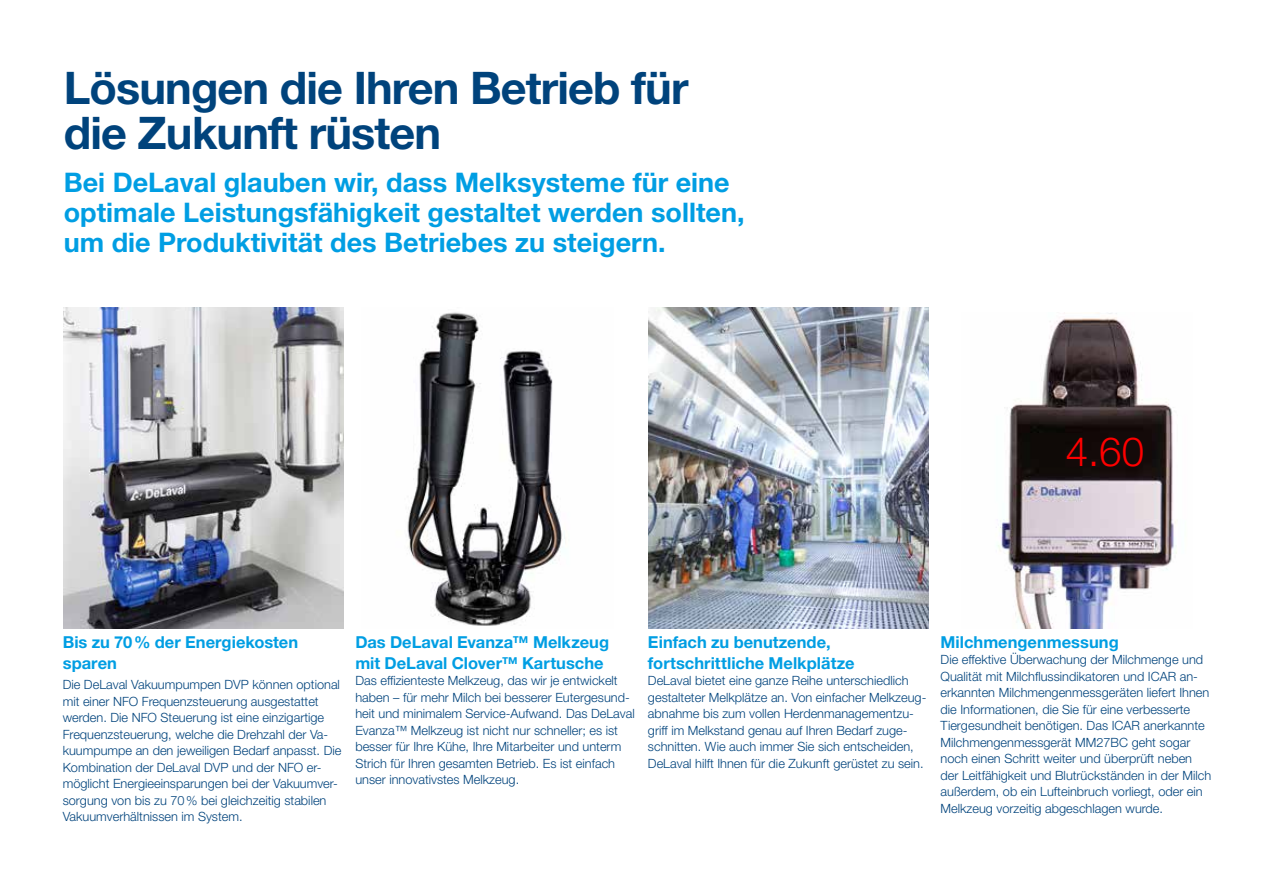
<style>
.page{position:relative;width:1263px;height:893px;background:#fff}
.page>*{position:absolute;margin:0;border:0;box-sizing:border-box;transform-origin:0 0}
.t1{font:700 45px/45px "Helvetica Neue LT Std";letter-spacing:-.02em;color:#00437c}
.t2{font:300 40.35px "Helvetica Neue LT Std";color:#f00}
.t3{font:700 27px/30px "Helvetica Neue LT Std";color:#009ee3}
.t4{font:700 16.5px/21px "Helvetica Neue LT Std";color:#009ee3}
.t5{font:300 12.75px/16.5px "Helvetica Neue LT Std";color:#00437c}
</style>
<div class="page">
<img style="left:407px;top:312px;width:158px;height:314px">
<img style="left:996px;top:312px;width:181px;height:317px">
<img style="left:64px;top:307px;width:279px;height:322px">
<img style="left:648px;top:307px;width:280px;height:322px">
<h1 class="t1" style="left:64px;top:65px;width:626px">Lösungen die Ihren Betrieb für die Zukunft rüsten</h1>
<h3 class="t3" style="left:64px;top:167px;width:682px">Bei DeLaval glauben wir, dass Melksysteme für eine optimale Leistungsfähigkeit gestaltet werden sollten, um die Produktivität des Betriebes zu steigern.</h3>
<h2 class="t2" style="left:1066px;top:427px;width:80px">4.60</h2>
<p class="t4" style="left:63px;top:631px;width:237px">Bis zu 70% der Energiekosten sparen</p>
<p class="t5" style="left:63px;top:676px;width:280px">Die DeLaval Vakuumpumpen DVP können optional mit einer NFO Frequenzsteuerung ausgestattet werden. Die NFO Steuerung ist eine einzigartige Frequenzsteuerung, welche die Drehzahl der Va&shy;kuumpumpe an den jeweiligen Bedarf anpasst. Die Kombination der DeLaval DVP und der NFO er&shy;möglicht Energieeinsparungen bei der Vakuumver&shy;sorgung von bis zu 70% bei gleichzeitig stabilen Vakuumverhältnissen im System.</p>
<p class="t4" style="left:355px;top:631px;width:255px">Das DeLaval Evanza™ Melkzeug mit DeLaval Clover™ Kartusche</p>
<p class="t5" style="left:355px;top:672px;width:281px">Das effizienteste Melkzeug, das wir je entwickelt haben – für mehr Milch bei besserer Eutergesund&shy;heit und minimalem Service-Aufwand. Das DeLaval Evanza™ Melkzeug ist nicht nur schneller; es ist besser für Ihre Kühe, Ihre Mitarbeiter und unterm Strich für Ihren gesamten Betrieb. Es ist einfach unser innovativstes Melkzeug.</p>
<p class="t4" style="left:648px;top:631px;width:208px">Einfach zu benutzende, fortschrittliche Melkplätze</p>
<p class="t5" style="left:648px;top:672px;width:280px">DeLaval bietet eine ganze Reihe unterschiedlich gestalteter Melkplätze an. Von einfacher Melkzeug&shy;abnahme bis zum vollen Herdenmanagementzu&shy;griff im Melkstand genau auf Ihren Bedarf zuge&shy;schnitten. Wie auch immer Sie sich entscheiden, DeLaval hilft Ihnen für die Zukunft gerüstet zu sein.</p>
<p class="t4" style="left:940px;top:631px;width:180px">Milchmengenmessung</p>
<p class="t5" style="left:940px;top:651px;width:272px">Die effektive Überwachung der Milchmenge und Qualität mit Milchflussindikatoren und ICAR an&shy;erkannten Milchmengenmessgeräten liefert Ihnen die Informationen, die Sie für eine verbesserte Tiergesundheit benötigen. Das ICAR anerkannte Milchmengenmessgerät MM27BC geht sogar noch einen Schritt weiter und überprüft neben der Leitfähigkeit und Blutrückständen in der Milch außerdem, ob ein Lufteinbruch vorliegt, oder ein Melkzeug vorzeitig abgeschlagen wurde.</p>
</div>
